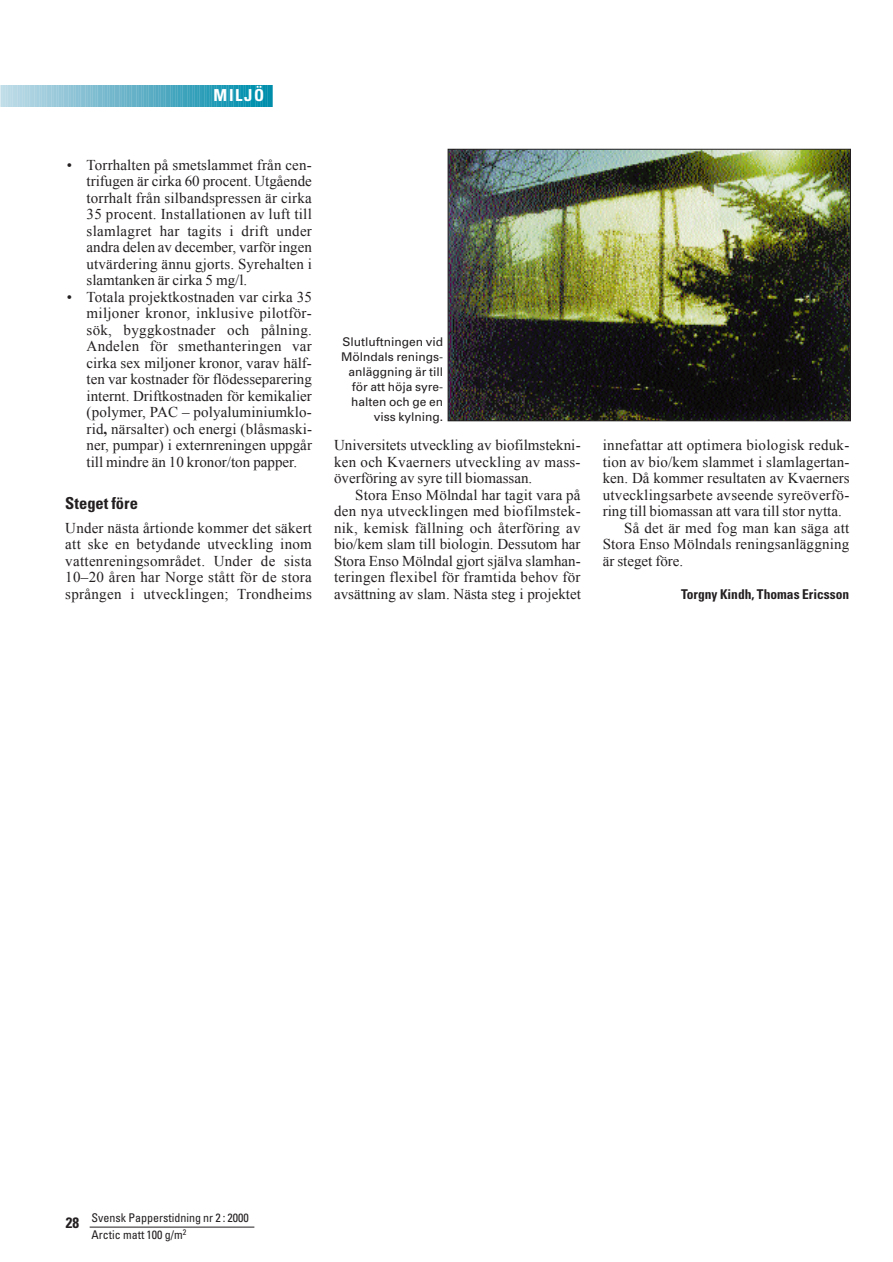
<style>
.page{position:relative;width:893px;height:1262px;background:#fff}
.page>*{position:absolute;margin:0;border:0;box-sizing:border-box;transform-origin:0 0}
.t1{font:700 condensed 16.5px "Univers";color:#231f20}
.t2{font:700 condensed 16.5px "Univers";letter-spacing:.1em;color:#fff}
.t3{font:15px/16.5px "Times New Roman";letter-spacing:.01em;color:#231f20;text-align:justify}
.t4{font:700 condensed 13.5px "Univers";color:#231f20}
.t5{font:12px/15px "Univers";color:#231f20;text-align:right}
.t6{font:condensed 12px/16.5px "Univers";color:#231f20}
.s1{font-weight:700}
.s2{font-weight:700;font-size:15px}
</style>
<div class="page">
<svg style="left:1px;top:85px;width:271px;height:21px;background:#64b4c9"></svg>
<hr style="left:90px;top:1226px;width:164px;height:1px;background:#231f20">
<img style="left:449px;top:151px;width:399px;height:268px">
<div style="left:447px;top:149px;width:403px;height:272px;border:1px solid #231f20"></div>
<p class="t2" style="left:214px;top:90px;width:52px">MILJÖ</p>
<p class="t3" style="left:87px;top:158px;width:227px;text-indent:-20px">• Torrhalten på smetslammet från cen&shy;trifugen är cirka 60 procent. Utgående torrhalt från silbandspressen är cirka 35 procent. Installationen av luft till slamlagret har tagits i drift under andra delen av december, varför ingen utvärdering ännu gjorts. Syrehalten i slamtanken är cirka 5 mg/l.</p>
<p class="t3" style="left:87px;top:290px;width:227px;text-indent:-20px">• Totala projektkostnaden var cirka 35 miljoner kronor, inklusive pilotför&shy;sök, byggkostnader och pålning.<br>Andelen för smethanteringen var cirka sex miljoner kronor, varav hälf&shy;ten var kostnader för flödesseparering internt. Driftkostnaden för kemikalier (polymer, PAC – polyaluminiumklo&shy;rid<span class="s1">,</span> närsalter) och energi (blåsmaski&shy;ner, pumpar) i externreningen uppgår till mindre än 10 kronor/ton papper.</p>
<p class="t1" style="left:65px;top:497px;width:74px">Steget före</p>
<p class="t3" style="left:65px;top:521px;width:248px">Under nästa årtionde kommer det säkert att ske en betydande utveckling inom vattenreningsområdet. Under de sista 10–20 åren har Norge stått för de stora sprången i utvecklingen; Trondheims</p>
<p class="t5" style="left:341px;top:335px;width:103px">Slutluftningen vid<br>Mölndals renings&shy;anläggning är till för att höja syre&shy;halten och ge en viss kylning.</p>
<p class="t3" style="left:334px;top:438px;width:248px">Universitets utveckling av biofilmstekni&shy;ken och Kvaerners utveckling av mass&shy;överföring av syre till biomassan.</p>
<p class="t3" style="left:334px;top:488px;width:248px;text-indent:21px">Stora Enso Mölndal har tagit vara på den nya utvecklingen med biofilmstek&shy;nik, kemisk fällning och återföring av bio/kem slam till biologin. Dessutom har Stora Enso Mölndal gjort själva slamhan&shy;teringen flexibel för framtida behov för avsättning av slam. Nästa steg i projektet</p>
<p class="t3" style="left:602px;top:438px;width:248px">innefattar att optimera biologisk reduk-</p>
<p class="t3" style="left:602px;top:455px;width:248px">tion av bio/kem slammet i slamlagertan-</p>
<p class="t3" style="left:602px;top:471px;width:248px">ken. Då kommer resultaten av Kvaerners</p>
<p class="t3" style="left:602px;top:488px;width:248px">utvecklingsarbete avseende syreöverfö-</p>
<p class="t3" style="left:602px;top:504px;width:240px">ring till biomassan att vara till stor nytta.</p>
<p class="t3" style="left:624px;top:521px;width:227px">Så det är med fog man kan säga att</p>
<p class="t3" style="left:602px;top:537px;width:248px">Stora Enso Mölndals reningsanläggning</p>
<p class="t3" style="left:602px;top:554px;width:82px">är steget före.</p>
<p class="t4" style="left:681px;top:589px;width:170px">Torgny Kindh, Thomas Ericsson</p>
<p class="t6" style="left:92px;top:1211px;width:159px;text-indent:-26px"><span class="s2">28</span> Svensk Papperstidning nr 2 : 2000<br>Arctic matt 100 g/m<sup>2</sup></p>
</div>
